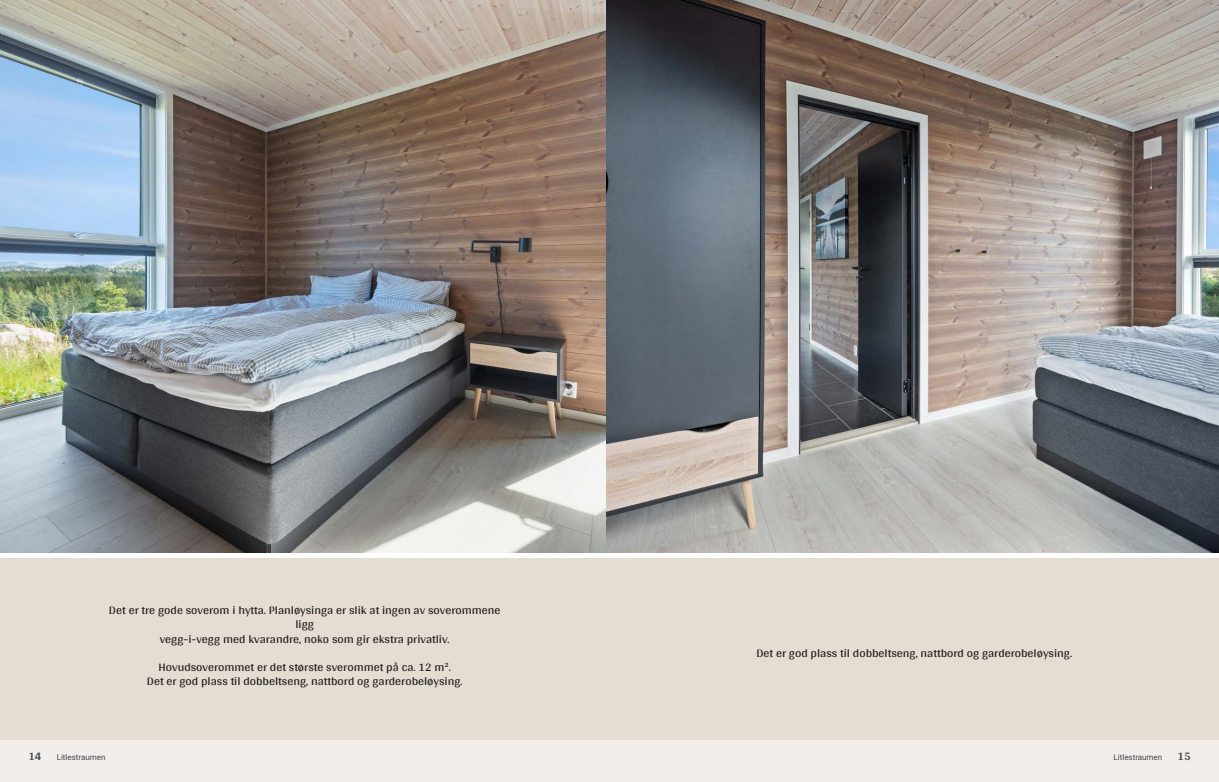
<style>
.page{position:relative;width:1219px;height:782px;background:#fff}
.page>*{position:absolute;margin:0;border:0;box-sizing:border-box;transform-origin:0 0}
.t1{font:12px/14px "Arya";color:#1d1d1b;text-align:center}
.t2{font:700 12px "Arya";color:#414749}
.t3{font:8px "Roboto Vitec";color:#414749}
</style>
<div class="page">
<img style="left:0;top:0;width:607px;height:552px">
<div style="left:0;top:739px;width:612px;height:42px;background:#f2eeea"></div>
<div style="left:0;top:558px;width:612px;height:181px;background:#e5dcd4"></div>
<img style="left:607px;top:0;width:612px;height:552px">
<div style="left:607px;top:739px;width:612px;height:42px;background:#f2eeea"></div>
<div style="left:607px;top:558px;width:612px;height:181px;background:#e5dcd4"></div>
<p class="t1" style="left:109px;top:603px;width:393px">Det er tre gode soverom i hytta. Planløysinga er slik at ingen av soverommene ligg<br>vegg‑i-vegg med kvarandre, noko som gir ekstra privatliv.</p>
<p class="t1" style="left:147px;top:659px;width:317px">Hovudsoverommet er det største sverommet på ca. 12 m².<br>Det er god plass til dobbeltseng, nattbord og garderobeløysing.</p>
<p class="t2" style="left:28px;top:749px;width:15px">14</p>
<p class="t3" style="left:57px;top:751px;width:50px">Litlestraumen</p>
<p class="t1" style="left:756px;top:645px;width:317px">Det er god plass til dobbeltseng, nattbord og garderobeløysing.</p>
<p class="t3" style="left:1113px;top:751px;width:50px">Litlestraumen</p>
<p class="t2" style="left:1177px;top:749px;width:15px">15</p>
</div>
